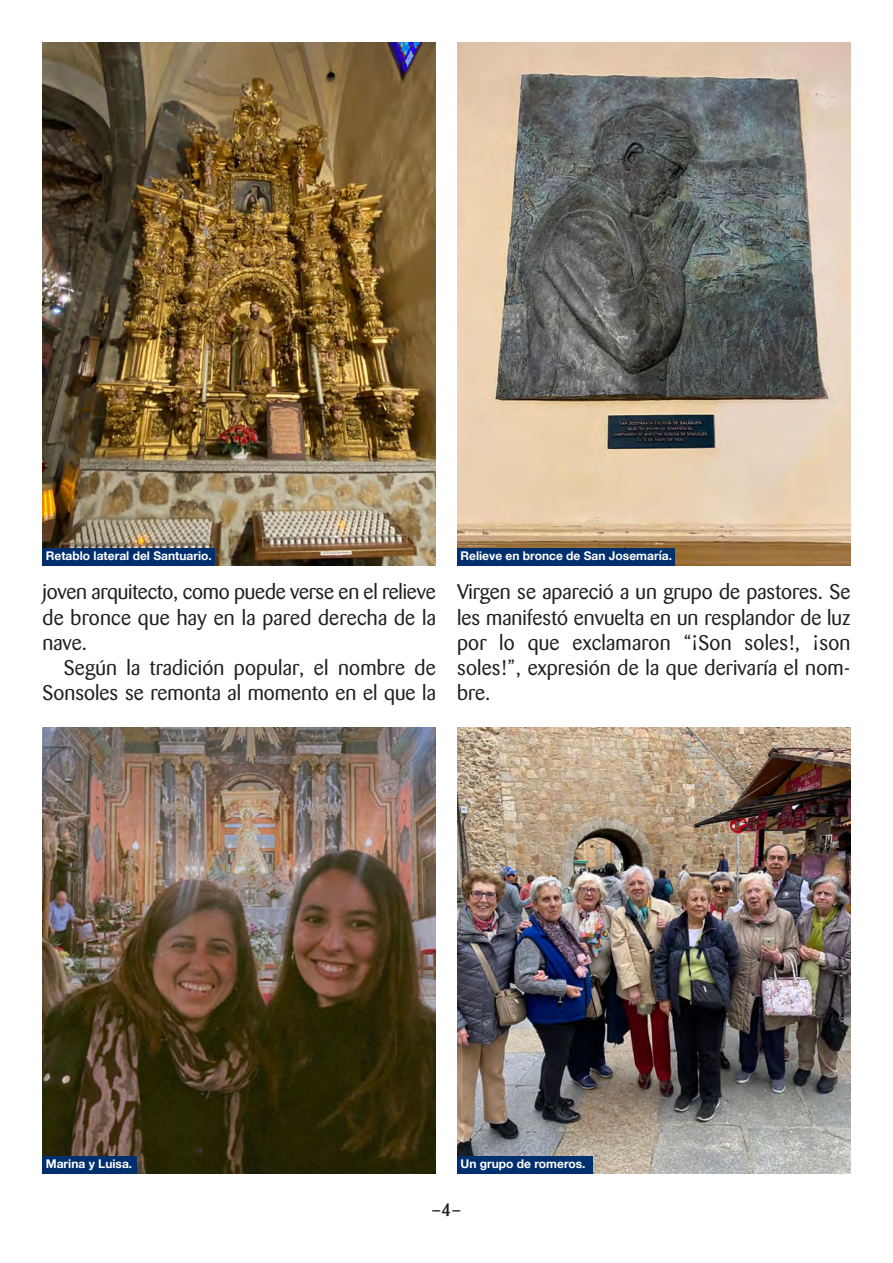
<style>
.page{position:relative;width:893px;height:1263px;background:#fff}
.page>*{position:absolute;margin:0;border:0;box-sizing:border-box;transform-origin:0 0}
.t1{font:21px/25.2px "Barmeno";letter-spacing:.01em;color:#231f20;text-align:justify}
.t2{font:500 18px "Barmeno";color:#231f20}
.t3{font:700 12px "Helvetica Neue";color:#fff}
</style>
<div class="page">
<img style="left:43px;top:43px;width:393px;height:523px">
<img style="left:457px;top:43px;width:393px;height:523px">
<img style="left:43px;top:727px;width:393px;height:447px">
<img style="left:457px;top:727px;width:393px;height:447px">
<div style="left:43px;top:549px;width:172px;height:17px;background:#002f6e"></div>
<div style="left:457px;top:549px;width:218px;height:17px;background:#002f6e"></div>
<div style="left:43px;top:1157px;width:94px;height:17px;background:#002f6e"></div>
<div style="left:457px;top:1157px;width:136px;height:17px;background:#002f6e"></div>
<p class="t3" style="left:46px;top:549px;width:167px">Retablo lateral del Santuario.</p>
<p class="t3" style="left:460px;top:549px;width:213px">Relieve en bronce de San Josemaría.</p>
<p class="t1" style="left:43px;top:581px;width:395px">joven arquitecto, como puede verse en el relieve de bronce que hay en la pared derecha de la nave.</p>
<p class="t1" style="left:43px;top:657px;width:395px;text-align:right">Según la tradición popular, el nombre de<br>Sonsoles se remonta al momento en el que la</p>
<p class="t1" style="left:457px;top:581px;width:395px">Virgen se apareció a un grupo de pastores. Se les manifestó envuelta en un resplandor de luz por lo que exclamaron “¡Son soles!, ¡son soles!”, expresión de la que derivaría el nom&shy;bre.</p>
<p class="t3" style="left:46px;top:1157px;width:88px">Marina y Luisa.</p>
<p class="t3" style="left:460px;top:1157px;width:127px">Un grupo de romeros.</p>
<p class="t2" style="left:431px;top:1202px;width:31px">–4–</p>
</div>
